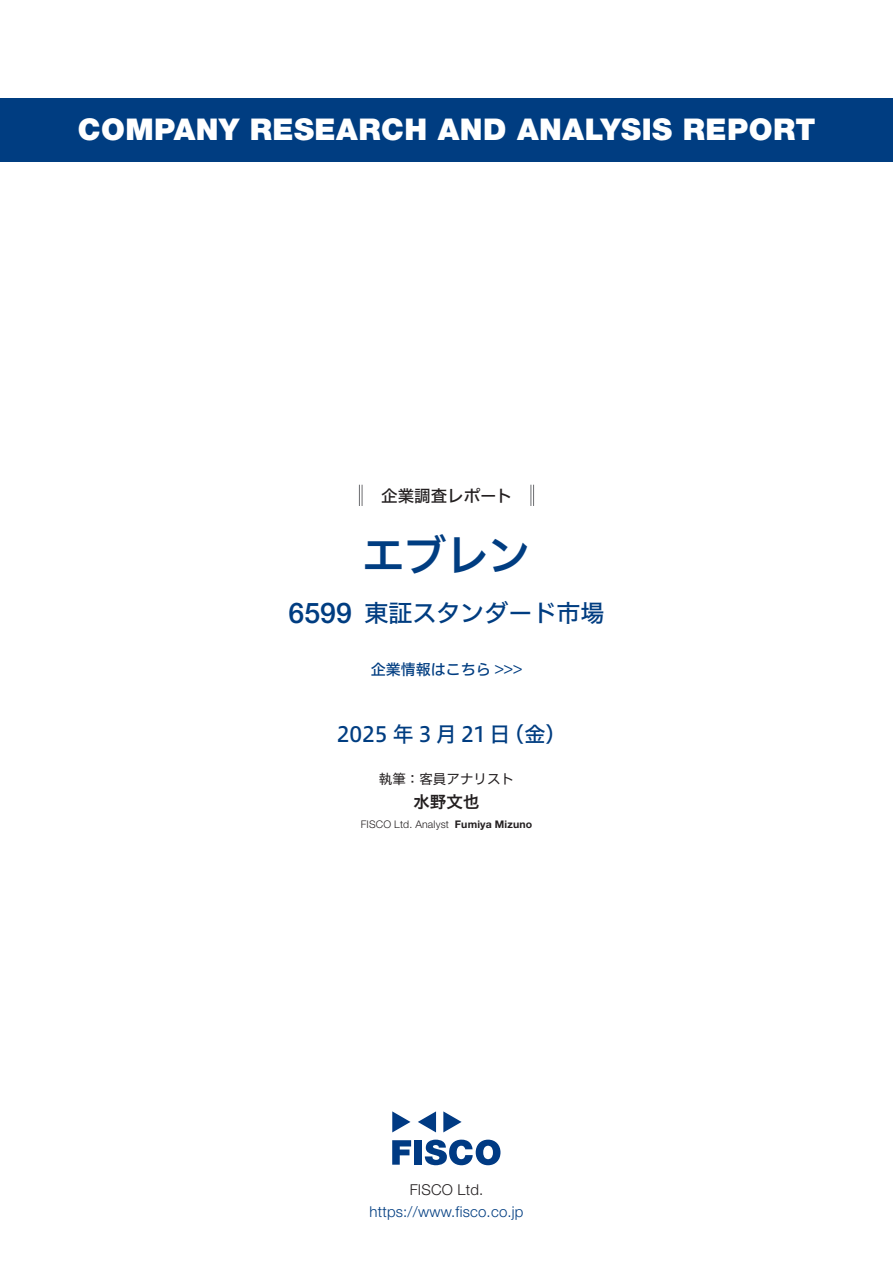
<style>
.page{position:relative;width:893px;height:1263px;background:#fff}
.page>*{position:absolute;margin:0;border:0;box-sizing:border-box;transform-origin:0 0}
.t1{font:42px "Hiragino UD Sans F Std N W6";color:#003d81}
.t2{font:900 30px "Helvetica Neue LT Std";letter-spacing:.015em;color:#fff}
.t3{font:500 28.5px "Helvetica Neue LT Std";color:#003d81}
.t4{font:24px "Hiragino UD Sans F Std N W5";color:#003d81}
.t5{font:21px "Hiragino UD Sans F Std N W5";letter-spacing:.16em;color:#003d81}
.t6{font:16.5px "Hiragino UD Sans F Std N W5";color:#231f20}
.t7{font:16.5px "Hiragino UD Sans F Std N W6";color:#231f20}
.t8{font:300 15px "Helvetica Neue LT Std";letter-spacing:.015em;color:#003d81}
.t9{font:15px "Hiragino UD Sans F Std N W5";color:#003d81}
.t10{font:300 15px "Helvetica Neue LT Std";letter-spacing:.015em;color:#231f20}
.t11{font:13.5px "Hiragino UD Sans F Std N W4";color:#231f20}
.t12{font:300 10.5px "Helvetica Neue LT Std";letter-spacing:.015em;color:#231f20}
.t13{font:700 10.5px "Helvetica Neue LT Std";letter-spacing:.015em;color:#231f20}
</style>
<div class="page">
<svg style="left:392px;top:1140px;width:19px;height:25px"></svg>
<div style="left:414px;top:1140px;width:8px;height:25px;background:#003a83"></div>
<svg style="left:425px;top:1139px;width:75px;height:26px"></svg>
<svg style="left:392px;top:1111px;width:18px;height:21px"></svg>
<svg style="left:443px;top:1111px;width:19px;height:21px"></svg>
<svg style="left:418px;top:1111px;width:18px;height:21px"></svg>
<div style="left:0;top:98px;width:893px;height:64px;background:#003d81"></div>
<svg style="left:359px;top:485px;width:4px;height:21px"></svg>
<svg style="left:531px;top:485px;width:3px;height:21px"></svg>
<p class="t2" style="left:78px;top:112px;width:739px">COMPANY RESEARCH AND ANALYSIS REPORT</p>
<p class="t3" style="left:289px;top:596px;width:65px">6599</p>
<p class="t6" style="left:365px;top:483px;width:149px">　企業調査レポート</p>
<h1 class="t1" style="left:362px;top:523px;width:170px">エブレン</h1>
<p class="t4" style="left:364px;top:594px;width:241px">東証スタンダード市場</p>
<p class="t9" style="left:371px;top:658px;width:153px">企業情報はこちら &lt;&lt;&lt;</p>
<p class="t5" style="left:337px;top:718px;width:175px">2025年3月21日</p>
<p class="t5" style="left:503px;top:718px;width:65px">（金(</p>
<p class="t11" style="left:379px;top:768px;width:137px">執筆：客員アナリスト</p>
<p class="t7" style="left:413px;top:789px;width:67px">水野文也</p>
<p class="t13" style="left:455px;top:818px;width:79px">Fumiya Mizuno</p>
<p class="t12" style="left:361px;top:818px;width:90px">FISCO Ltd. Analyst</p>
<p class="t10" style="left:410px;top:1180px;width:75px">FISCO Ltd.</p>
<p class="t8" style="left:369px;top:1202px;width:156px">https://www.fisco.co j p.</p>
</div>
